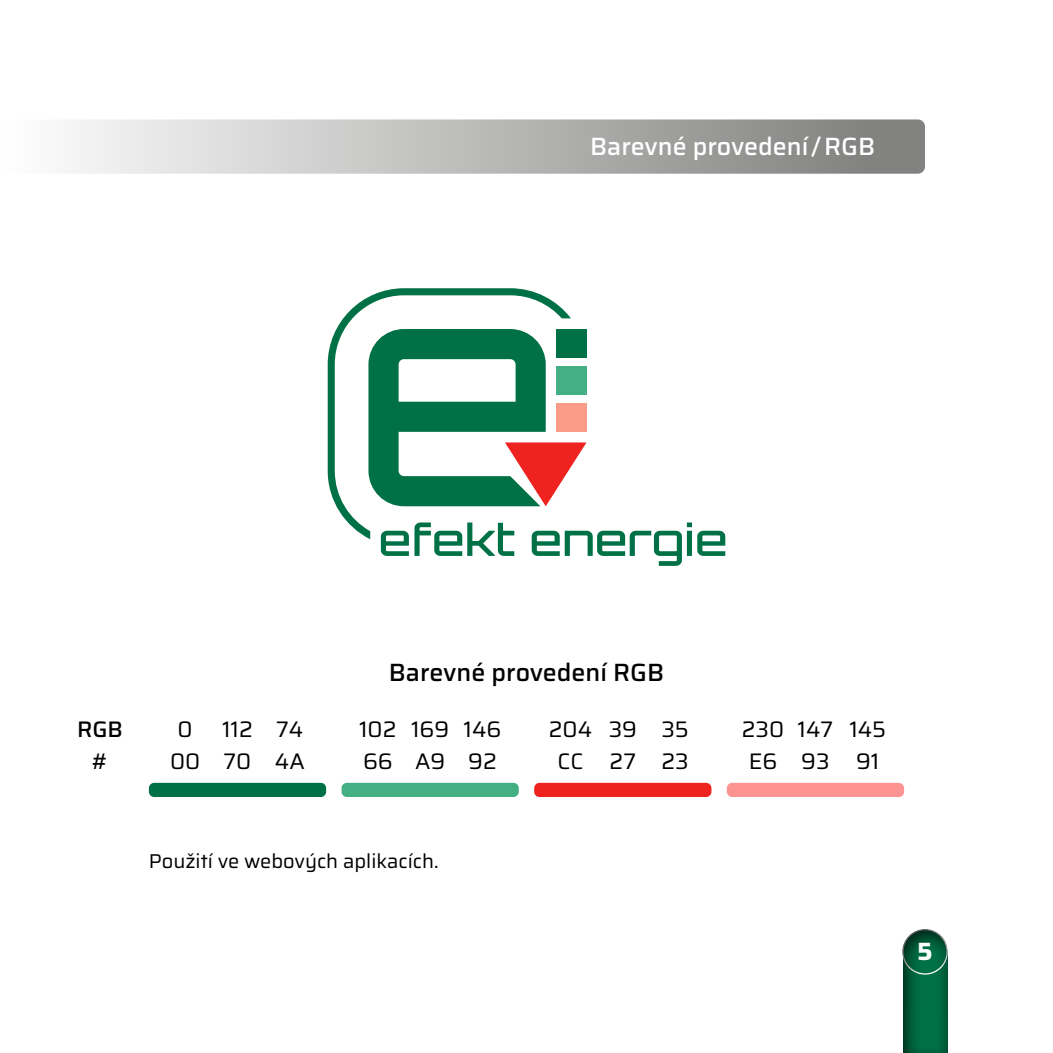
<style>
.page{position:relative;width:1053px;height:1053px;background:#fff}
.page>*{position:absolute;margin:0;border:0;box-sizing:border-box;transform-origin:0 0}
.t1{font:500 25px "Saira";color:#fff}
.t2{font:500 25px "Saira";color:#000}
.t3{font:700 25px "Saira";color:#fff}
.t4{font:22.5px "Saira";color:#000}
.t5{font:500 22.5px "Saira";color:#000}
.t6{font:20px "Saira";color:#000}
</style>
<div class="page">
<div style="left:859px;top:894px;width:129px;height:158px;background:#000;opacity:.75"></div>
<svg style="left:571px;top:357px;width:15px;height:110px"></svg>
<div style="left:556px;top:403px;width:30px;height:29px;background:#fa9c87"></div>
<div style="left:556px;top:329px;width:30px;height:28px;background:#007046"></div>
<div style="left:556px;top:366px;width:30px;height:28px;background:#44af82"></div>
<svg style="left:328px;top:288px;width:243px;height:251px"></svg>
<svg style="left:381px;top:522px;width:133px;height:34px"></svg>
<svg style="left:531px;top:522px;width:194px;height:44px"></svg>
<svg style="left:72px;top:119px;width:852px;height:55px;background:#b8b8b7"></svg>
<div style="left:149px;top:782px;width:177px;height:15px;background:#007046;border-radius:5px"></div>
<div style="left:341px;top:782px;width:177px;height:15px;background:#44af82;border-radius:5px"></div>
<div style="left:534px;top:782px;width:177px;height:15px;background:#ee221e;border-radius:5px"></div>
<div style="left:726px;top:782px;width:178px;height:15px;background:#fe9492;border-radius:5px"></div>
<p class="t1" style="left:590px;top:127px;width:286px">Barevné provedení/RGB</p>
<p class="t2" style="left:389px;top:653px;width:277px">Barevné provedení RGB</p>
<p class="t5" style="left:77px;top:712px;width:47px">RGB</p>
<p class="t4" style="left:741px;top:712px;width:146px">230 147 145</p>
<p class="t5" style="left:91px;top:744px;width:19px">#</p>
<p class="t4" style="left:178px;top:712px;width:17px">0</p>
<p class="t4" style="left:222px;top:712px;width:83px">112 74</p>
<p class="t4" style="left:359px;top:712px;width:144px">102 169 146</p>
<p class="t4" style="left:548px;top:712px;width:142px">204 39 35</p>
<p class="t4" style="left:363px;top:744px;width:135px">66 A9 92</p>
<p class="t4" style="left:557px;top:744px;width:133px">CC 27 23</p>
<p class="t4" style="left:748px;top:744px;width:132px">E6 93 91</p>
<p class="t4" style="left:170px;top:744px;width:136px">00 70 4A</p>
<p class="t6" style="left:149px;top:846px;width:291px">Použití ve webových aplikacích.</p>
<p class="t3" style="left:917px;top:932px;width:17px">5</p>
</div>
